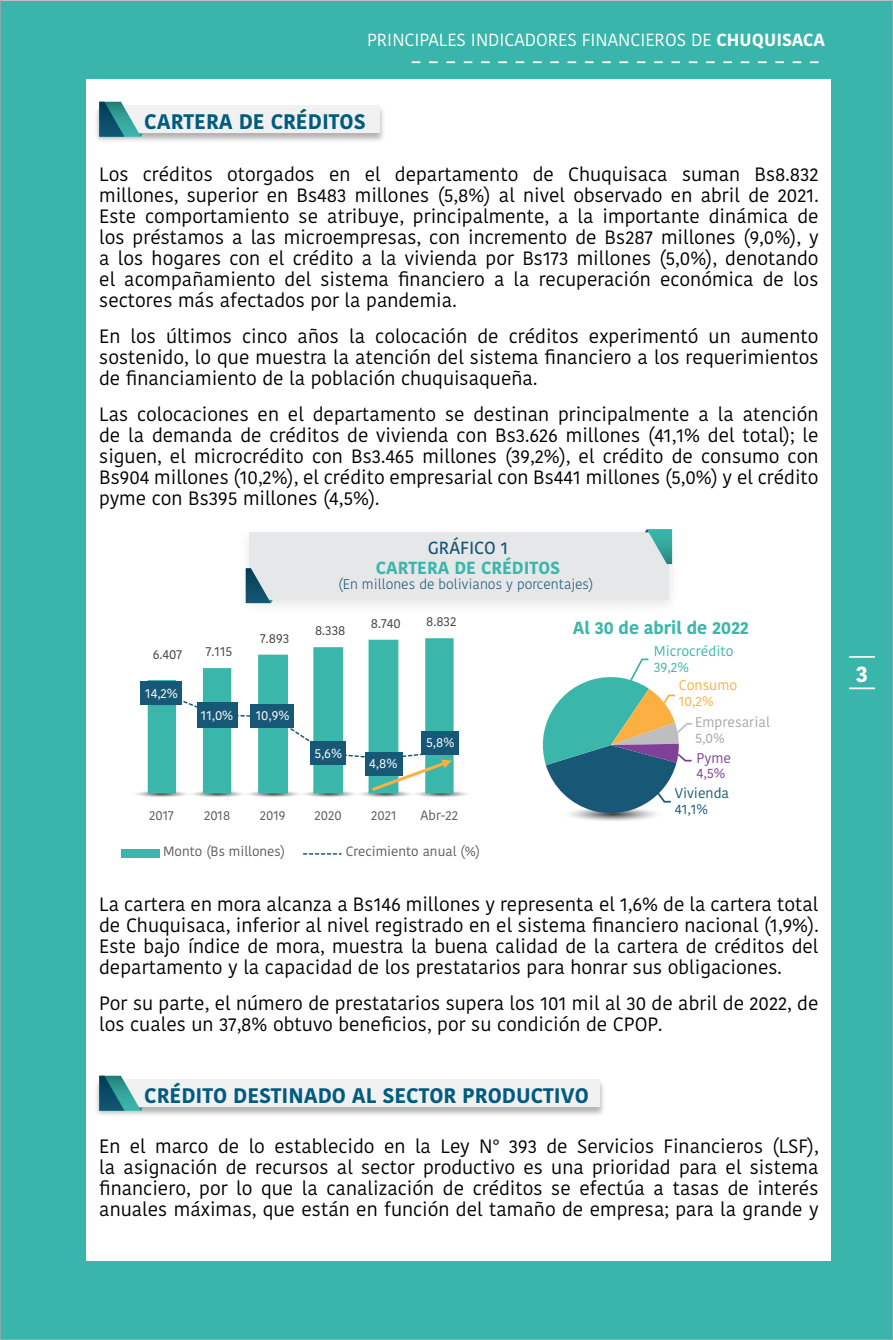
<style>
.page{position:relative;width:893px;height:1340px;background:#fff}
.page>*{position:absolute;margin:0;border:0;box-sizing:border-box;transform-origin:0 0}
.t1{font:700 22.75px "Kohinoor Bangla";color:#fff}
.t2{font:700 21px "Kohinoor Bangla";color:#005b81}
.t3{font:19.25px/21px "Kohinoor Bangla";color:#000;text-align:justify}
.t4{font:17.5px "Kohinoor Bangla";color:#fff}
.t5{font:700 17.5px "Kohinoor Bangla";color:#3ab6ab}
.t6{font:500 17.5px "Kohinoor Bangla";color:#165776}
.t7{font:300 14px "Kohinoor Bangla";color:#165776}
.t8{font:14px/15.8px "Kohinoor Bangla";color:#3bb6ab}
.t9{font:14px/15.8px "Kohinoor Bangla";color:#a7a6a6}
.t10{font:14px/15.8px "Kohinoor Bangla";color:#185877}
.t11{font:14px/15.8px "Kohinoor Bangla";color:#fbb041}
.t12{font:14px/15.8px "Kohinoor Bangla";color:#804098}
.t13{font:13.47px "Kohinoor Bangla";color:#5a5a5a}
.t14{font:13.47px "Kohinoor Bangla";color:#414141}
.t15{font:13.47px "Kohinoor Bangla";color:#fff}
.s1{font-weight:700}
</style>
<div class="page">
<div style="left:0;top:1px;width:893px;height:1337px;background:#3ab5ab"></div>
<div style="left:87px;top:79px;width:744px;height:1181px;background:#fff"></div>
<hr style="left:849px;top:687px;width:26px;height:2px;background:#fff">
<svg style="left:849px;top:656px;width:26px;height:1px"></svg>
<svg style="left:412px;top:61px;width:407px;height:2px"></svg>
<div style="left:249px;top:532px;width:420px;height:67px;background:#e6e7e8"></div>
<svg style="left:645px;top:529px;width:27px;height:35px"></svg>
<svg style="left:246px;top:568px;width:27px;height:35px"></svg>
<div style="left:121px;top:848px;width:39px;height:9px;background:#3bb6ab"></div>
<svg style="left:303px;top:853px;width:39px;height:1px"></svg>
<svg style="left:542px;top:658px;width:151px;height:163px"></svg>
<svg style="left:136px;top:638px;width:331px;height:159px"></svg>
<div style="left:94px;top:105px;width:291px;height:39px;background:#000;opacity:.3"></div>
<div style="left:99px;top:105px;width:281px;height:28px;background:#f1f1f2"></div>
<svg style="left:99px;top:102px;width:44px;height:35px"></svg>
<div style="left:94px;top:1078px;width:511px;height:40px;background:#000;opacity:.3"></div>
<div style="left:99px;top:1079px;width:501px;height:28px;background:#f1f1f2"></div>
<svg style="left:99px;top:1075px;width:44px;height:35px"></svg>
<p class="t4" style="left:367px;top:26px;width:460px">PRINCIPALES INDICADORES FINANCIEROS DE <span class="s1">CHUQUISACA</span></p>
<p class="t2" style="left:144px;top:103px;width:223px">CARTERA DE CRÉDITOS</p>
<p class="t3" style="left:99px;top:163px;width:721px">Los créditos otorgados en el departamento de Chuquisaca suman Bs8.832 millones, superior en Bs483 millones (5,8%) al nivel observado en abril de 2021.<br>Este comportamiento se atribuye, principalmente, a la importante dinámica de los préstamos a las microempresas, con incremento de Bs287 millones (9,0%), y a los hogares con el crédito a la vivienda por Bs173 millones (5,0%), denotando el acompañamiento del sistema financiero a la recuperación económica de los sectores más afectados por la pandemia.</p>
<p class="t3" style="left:99px;top:325px;width:721px">En los últimos cinco años la colocación de créditos experimentó un aumento sostenido, lo que muestra la atención del sistema financiero a los requerimientos de financiamiento de la población chuquisaqueña.</p>
<p class="t3" style="left:99px;top:403px;width:721px">Las colocaciones en el departamento se destinan principalmente a la atención de la demanda de créditos de vivienda con Bs3.626 millones (41,1% del total); le siguen, el microcrédito con Bs3.465 millones (39,2%), el crédito de consumo con Bs904 millones (10,2%), el crédito empresarial con Bs441 millones (5,0%) y el crédito pyme con Bs395 millones (4,5%).</p>
<p class="t14" style="left:153px;top:644px;width:31px">6.407</p>
<p class="t14" style="left:206px;top:641px;width:28px">7.115</p>
<p class="t15" style="left:145px;top:683px;width:34px">14,2%</p>
<p class="t14" style="left:260px;top:627px;width:31px">7.893</p>
<p class="t15" style="left:201px;top:705px;width:34px">11,0%</p>
<p class="t15" style="left:256px;top:705px;width:35px">10,9%</p>
<p class="t6" style="left:428px;top:534px;width:82px">GRÁFICO 1</p>
<p class="t5" style="left:376px;top:552px;width:186px">CARTERA DE CRÉDITOS</p>
<p class="t7" style="left:338px;top:574px;width:256px">(En millones de bolivianos y porcentajes)</p>
<p class="t5" style="left:573px;top:613px;width:178px">Al 30 de abril de 2022</p>
<p class="t14" style="left:371px;top:612px;width:31px">8.740</p>
<p class="t14" style="left:426px;top:611px;width:32px">8.832</p>
<p class="t14" style="left:315px;top:620px;width:32px">8.338</p>
<p class="t15" style="left:314px;top:742px;width:29px">5,6%</p>
<p class="t15" style="left:369px;top:753px;width:30px">4,8%</p>
<p class="t15" style="left:426px;top:732px;width:30px">5,8%</p>
<p class="t8" style="left:654px;top:643px;width:81px">Microcrédito<br>39,2%</p>
<p class="t11" style="left:679px;top:677px;width:60px">Consumo<br>10,2%</p>
<p class="t9" style="left:695px;top:714px;width:76px">Empresarial<br>5,0%</p>
<p class="t12" style="left:697px;top:749px;width:36px">Pyme<br>4,5%</p>
<p class="t13" style="left:149px;top:805px;width:26px">2017</p>
<p class="t13" style="left:204px;top:805px;width:28px">2018</p>
<p class="t13" style="left:260px;top:805px;width:27px">2019</p>
<p class="t13" style="left:315px;top:805px;width:29px">2020</p>
<p class="t13" style="left:371px;top:805px;width:27px">2021</p>
<p class="t13" style="left:421px;top:805px;width:39px">Abr-22</p>
<p class="t13" style="left:163px;top:841px;width:124px">Monto (Bs millones)</p>
<p class="t13" style="left:346px;top:841px;width:136px">Crecimiento anual (%)</p>
<p class="t10" style="left:675px;top:785px;width:56px">Vivienda<br>41,1%</p>
<p class="t3" style="left:99px;top:893px;width:721px">La cartera en mora alcanza a Bs146 millones y representa el 1,6% de la cartera total de Chuquisaca, inferior al nivel registrado en el sistema financiero nacional (1,9%).<br>Este bajo índice de mora, muestra la buena calidad de la cartera de créditos del departamento y la capacidad de los prestatarios para honrar sus obligaciones.</p>
<p class="t3" style="left:99px;top:992px;width:721px">Por su parte, el número de prestatarios supera los 101 mil al 30 de abril de 2022, de los cuales un 37,8% obtuvo beneficios, por su condición de CPOP.</p>
<p class="t2" style="left:144px;top:1076px;width:446px">CRÉDITO DESTINADO AL SECTOR PRODUCTIVO</p>
<p class="t3" style="left:99px;top:1135px;width:721px">En el marco de lo establecido en la Ley N° 393 de Servicios Financieros (LSF), la asignación de recursos al sector productivo es una prioridad para el sistema financiero, por lo que la canalización de créditos se efectúa a tasas de interés anuales máximas, que están en función del tamaño de empresa; para la grande y</p>
<p class="t1" style="left:856px;top:654px;width:13px">3</p>
</div>
